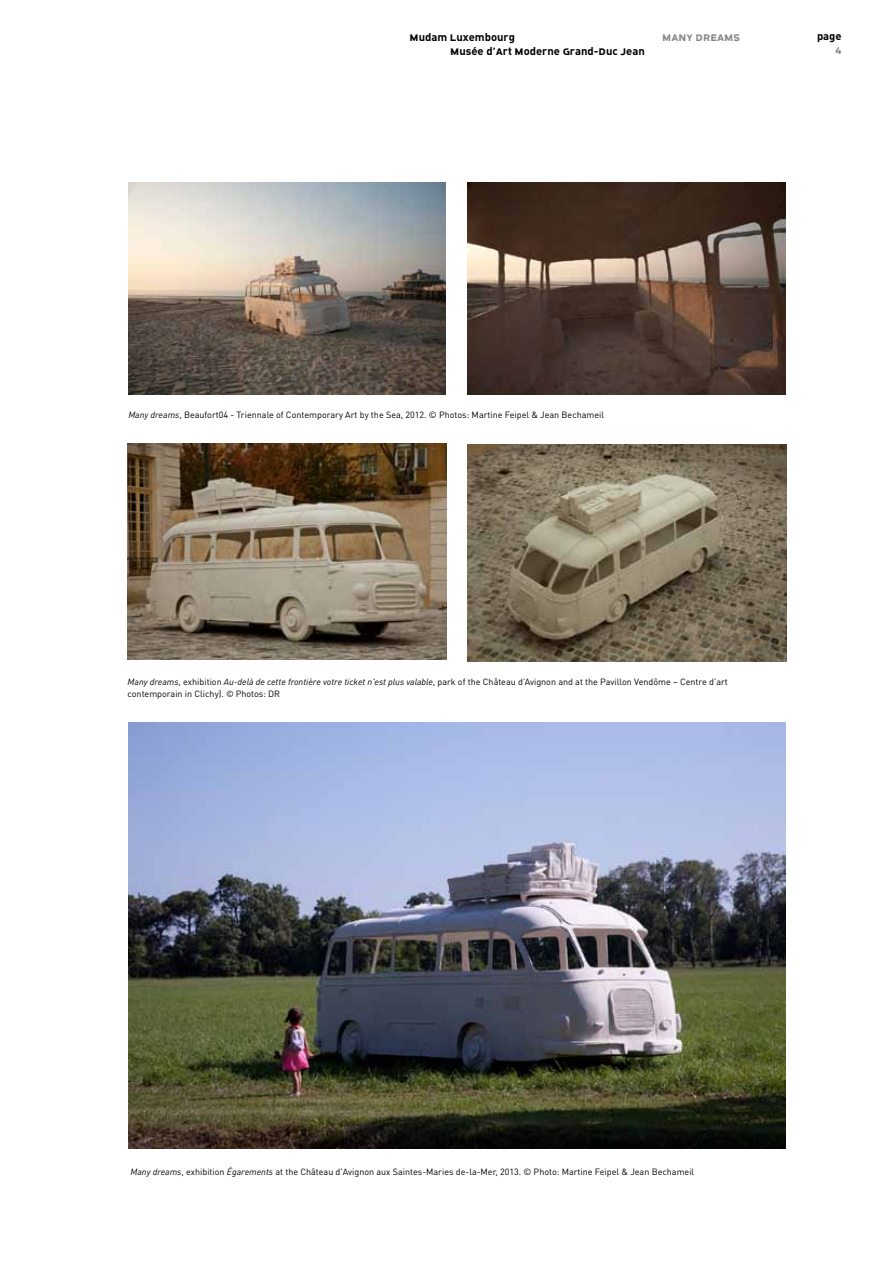
<style>
.page{position:relative;width:893px;height:1263px;background:#fff}
.page>*{position:absolute;margin:0;border:0;box-sizing:border-box;transform-origin:0 0}
.t1{font:11.25px "MUDIN";color:#000}
.t2{font:11.25px "MUDIN";color:#87888a}
.t3{font:9px/12px "DINOT";color:#000}
.s1{font-style:italic}
</style>
<div class="page">
<img style="left:468px;top:183px;width:318px;height:212px">
<img style="left:128px;top:443px;width:318px;height:217px">
<img style="left:128px;top:183px;width:317px;height:211px">
<img style="left:468px;top:444px;width:319px;height:217px">
<img style="left:128px;top:722px;width:658px;height:426px">
<p class="t1" style="left:410px;top:30px;width:107px">Mudam Luxembourg</p>
<p class="t1" style="left:817px;top:29px;width:26px">page</p>
<p class="t2" style="left:836px;top:42px;width:8px">4</p>
<p class="t2" style="left:662px;top:30px;width:79px">MANY DREAMS</p>
<p class="t1" style="left:450px;top:43px;width:196px">Musée d’Art Moderne Grand-Duc Jean</p>
<p class="t3" style="left:128px;top:409px;width:477px"><span class="s1">Many dreams</span>, Beaufort04 - Triennale of Contemporary Art by the Sea, 2012. © Photos: Martine Feipel &amp; Jean Bechameil</p>
<p class="t3" style="left:128px;top:675px;width:602px"><span class="s1">Many dreams</span>, exhibition <span class="s1">Au-delà de cette frontière votre ticket n'est plus valable</span>, park of the Château d’Avignon and at the Pavillon Vendôme – Centre d’art contemporain in Clichy). <span class="s1">©</span> Photos: DR</p>
<p class="t3" style="left:130px;top:1165px;width:565px"><span class="s1">Many dreams</span>, exhibition <span class="s1">Égarements</span> at the Château d'Avignon aux Saintes-Maries de-la-Mer, 2013. © Photo: Martine Feipel &amp; Jean Bechameil</p>
</div>
